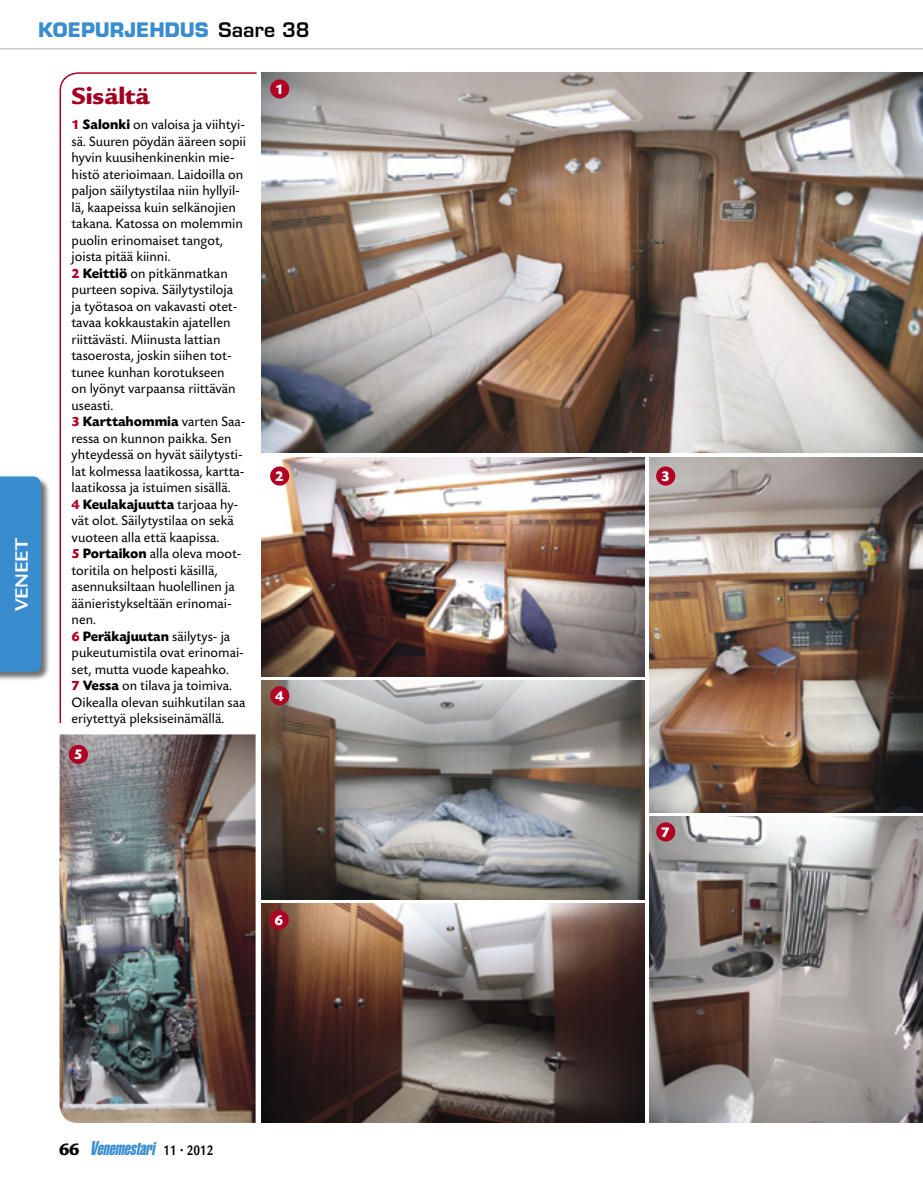
<style>
.page{position:relative;width:923px;height:1191px;background:#fff}
.page>*{position:absolute;margin:0;border:0;box-sizing:border-box;transform-origin:0 0}
.t1{font:900 25.5px "Legacy Sans Std";letter-spacing:-.01em;color:#a00022}
.t2{font:700 19.5px "Eurostile LT Std";color:#398dcf}
.t3{font:700 19.5px "Legacy Sans Std";color:#fff}
.t4{font:italic 18px "Helvetica LT Std Extra Comp";color:#398dcf}
.t5{font:700 15px "Today SBOP";color:#fff}
.t6{font:14.25px/16.5px "Today SBOP";color:#000}
.s1{font-weight:600;color:#000}
.s2{font-weight:700;color:#b00024}
.s3{font-weight:700}
.s4{font-family:"Legacy Sans Std";font-weight:900;font-style:normal;color:#000}
.s5{font-size:19.5px}
.s6{font-family:"Legacy Sans Std";font-weight:700;font-style:normal;font-size:15px;color:#000}
</style>
<div class="page">
<div style="left:0;top:476px;width:50px;height:204px;background:#000;opacity:.55"></div>
<div style="left:0;top:476px;width:41px;height:196px;background:#398dcf"></div>
<hr style="left:0;top:48px;width:923px;height:1px;background:#b8babb">
<svg style="left:59px;top:72px;width:198px;height:652px"></svg>
<img style="left:261px;top:72px;width:662px;height:380px">
<img style="left:261px;top:457px;width:383px;height:219px">
<img style="left:261px;top:680px;width:383px;height:219px">
<img style="left:261px;top:904px;width:383px;height:218px">
<img style="left:649px;top:457px;width:274px;height:355px">
<img style="left:649px;top:816px;width:274px;height:306px">
<img style="left:60px;top:734px;width:196px;height:389px">
<div style="left:270px;top:79px;width:19px;height:20px;background:#b00024;border-radius:50%"></div>
<div style="left:270px;top:466px;width:19px;height:19px;background:#b00024;border-radius:50%"></div>
<div style="left:270px;top:686px;width:19px;height:19px;background:#b00024;border-radius:50%"></div>
<div style="left:656px;top:822px;width:19px;height:19px;background:#b00024;border-radius:50%"></div>
<div style="left:269px;top:910px;width:20px;height:19px;background:#b00024;border-radius:50%"></div>
<div style="left:656px;top:466px;width:19px;height:19px;background:#b00024;border-radius:50%"></div>
<div style="left:69px;top:745px;width:19px;height:19px;background:#b00024;border-radius:50%"></div>
<h2 class="t2" style="left:38px;top:18px;width:273px">KOEPURJEHDUS <span class="s1">Saare 38</span></h2>
<h2 class="t3" style="left:10px;top:611px;width:75px;rotate:-90deg">VENEET</h2>
<h1 class="t1" style="left:72px;top:81px;width:80px">Sisältä</h1>
<p class="t6" style="left:72px;top:117px;width:176px"><span class="s2">1</span> <span class="s3">Salonki</span> on valoisa ja viihtyi&shy;sä. Suuren pöydän ääreen sopii hyvin kuusihenkinenkin mie&shy;histö aterioimaan. Laidoilla on paljon säilytystilaa niin hyllyil&shy;lä, kaapeissa kuin selkänojien takana. Katossa on molemmin puolin erinomaiset tangot, joista pitää kiinni.<br><span class="s2">2</span> <span class="s3">Keittiö</span> on pitkänmatkan purteen sopiva. Säilytystiloja ja työtasoa on vakavasti otet&shy;tavaa kokkaustakin ajatellen riittävästi. Miinusta lattian tasoerosta, joskin siihen tot&shy;tunee kunhan korotukseen<br>on lyönyt varpaansa riittävän useasti.<br><span class="s2">3</span> <span class="s3">Karttahommia</span> varten Saa&shy;ressa on kunnon paikka. Sen yhteydessä on hyvät säilytysti&shy;lat kolmessa laatikossa, kartta&shy;laatikossa ja istuimen sisällä.<br><span class="s2">4</span> <span class="s3">Keulakajuutta</span> tarjoaa hy&shy;vät olot. Säilytystilaa on sekä vuoteen alla että kaapissa.<br><span class="s2">5</span> <span class="s3">Portaikon</span> alla oleva moot&shy;toritila on helposti käsillä, asennuksiltaan huolellinen ja äänieristykseltään erinomai&shy;nen.<br><span class="s2">6</span> <span class="s3">Peräkajuutan</span> säilytys- ja pukeutumistila ovat erinomai&shy;set, mutta vuode kapeahko.<br><span class="s2">7</span> <span class="s3">Vessa</span> on tilava ja toimiva.<br>Oikealla olevan suihkutilan saa eriytettyä pleksiseinämällä.</p>
<p class="t5" style="left:74px;top:746px;width:10px">5</p>
<p class="t5" style="left:275px;top:81px;width:10px">1</p>
<p class="t5" style="left:275px;top:468px;width:10px">2</p>
<p class="t5" style="left:275px;top:687px;width:10px">4</p>
<p class="t5" style="left:274px;top:911px;width:10px">6</p>
<p class="t4" style="left:59px;top:1137px;width:156px"><span class="s4">6 6</span> <span class="s5">V</span>enemestari <span class="s6">1 1 • 2 0 1 2</span></p>
<p class="t5" style="left:661px;top:468px;width:10px">3</p>
<p class="t5" style="left:661px;top:823px;width:10px">7</p>
</div>
